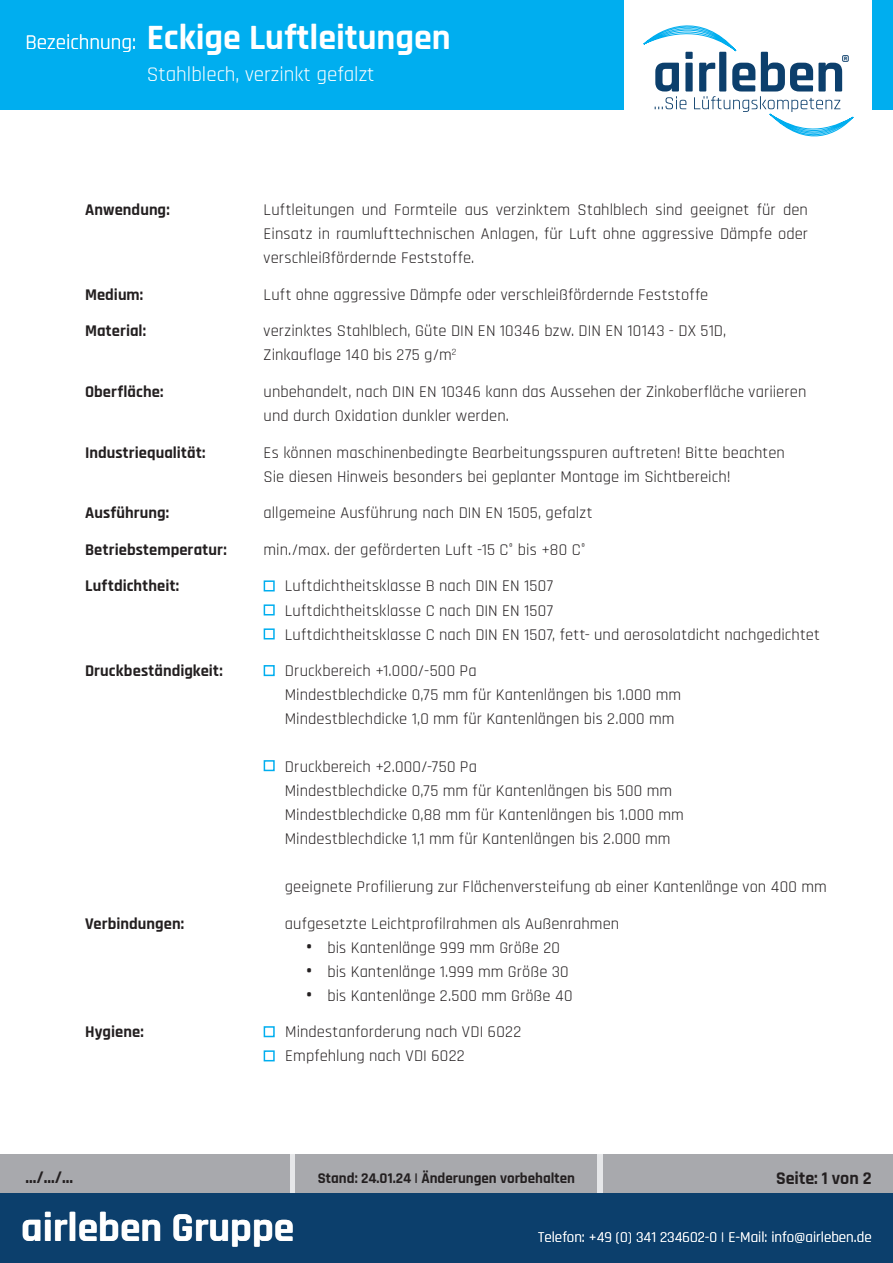
<style>
.page{position:relative;width:893px;height:1263px;background:#fff}
.page>*{position:absolute;margin:0;border:0;box-sizing:border-box;transform-origin:0 0}
.t1{font:700 41.55px "Rajdhani";color:#fff}
.t2{font:700 36px "Rajdhani";color:#fff}
.t3{font:21px "Rajdhani";color:#fff}
.t4{font:700 18px "Rajdhani";color:#231f20}
.Text{font:16.5px/24px "Rajdhani";letter-spacing:.005em;color:#231f20}
.t5{font:700 16.5px "Rajdhani";letter-spacing:.005em;color:#231f20}
.t6{font:15px "Rajdhani";color:#fff}
.t7{font:700 15px "Rajdhani";color:#231f20}
.s1{font-weight:700;font-size:21px}
</style>
<div class="page">
<div style="left:0;top:0;width:893px;height:109px;background:#00aeef"></div>
<div style="left:625px;top:0;width:247px;height:149px;background:#fff"></div>
<svg style="left:643px;top:26px;width:210px;height:110px"></svg>
<div style="left:0;top:1193px;width:893px;height:70px;background:#0c3f6c"></div>
<div style="left:604px;top:1154px;width:289px;height:39px;background:#a8a9ad"></div>
<div style="left:296px;top:1154px;width:301px;height:39px;background:#a8a9ad"></div>
<div style="left:0;top:1154px;width:289px;height:39px;background:#a8a9ad"></div>
<div style="left:264px;top:1026px;width:11px;height:11px;background:#fff;border:2px solid #00aeef"></div>
<div style="left:264px;top:665px;width:11px;height:11px;background:#fff;border:2px solid #00aeef"></div>
<div style="left:264px;top:580px;width:11px;height:11px;background:#fff;border:2px solid #00aeef"></div>
<div style="left:264px;top:604px;width:11px;height:11px;background:#fff;border:2px solid #00aeef"></div>
<div style="left:264px;top:628px;width:11px;height:11px;background:#fff;border:2px solid #00aeef"></div>
<div style="left:264px;top:760px;width:11px;height:11px;background:#fff;border:2px solid #00aeef"></div>
<div style="left:264px;top:1050px;width:11px;height:11px;background:#fff;border:2px solid #00aeef"></div>
<p class="t3" style="left:26px;top:31px;width:112px">Bezeichnung:</p>
<p class="t2" style="left:147px;top:16px;width:305px">Eckige Luftleitungen</p>
<p class="t3" style="left:147px;top:62px;width:229px">Stahlblech, verzinkt gefalzt</p>
<p class="t5" style="left:85px;top:200px;width:86px">Anwendung:</p>
<p class="t5" style="left:85px;top:284px;width:60px">Medium:</p>
<p class="t5" style="left:85px;top:321px;width:63px">Material:</p>
<p class="t5" style="left:85px;top:382px;width:80px">Oberfläche:</p>
<p class="t5" style="left:85px;top:442px;width:122px">Industriequalität:</p>
<p class="t5" style="left:85px;top:503px;width:86px">Ausführung:</p>
<p class="t5" style="left:85px;top:539px;width:143px">Betriebstemperatur:</p>
<p class="t5" style="left:85px;top:576px;width:96px">Luftdichtheit:</p>
<p class="t5" style="left:85px;top:661px;width:139px">Druckbeständigkeit:</p>
<p class="t5" style="left:85px;top:913px;width:101px">Verbindungen:</p>
<p class="t5" style="left:85px;top:1022px;width:60px">Hygiene:</p>
<p class="Text" style="left:264px;top:198px;width:546px;text-align:justify">Luftleitungen und Formteile aus verzinktem Stahlblech sind geeignet für den Einsatz in raumlufttechnischen Anlagen, für Luft ohne aggressive Dämpfe oder verschleißfördernde Feststoffe.</p>
<p class="Text" style="left:264px;top:283px;width:446px">Luft ohne aggressive Dämpfe oder verschleißfördernde Feststoffe</p>
<p class="Text" style="left:264px;top:320px;width:464px">verzinktes Stahlblech, Güte DIN EN 10346 bzw. DIN EN 10143 - DX 51D,<br>Zinkauflage 140 bis 275 g/m<sup>2</sup></p>
<p class="Text" style="left:264px;top:380px;width:544px">unbehandelt, nach DIN EN 10346 kann das Aussehen der Zinkoberfläche variieren und durch Oxidation dunkler werden.</p>
<p class="Text" style="left:264px;top:441px;width:523px">Es können maschinenbedingte Bearbeitungsspuren auftreten! Bitte beachten<br>Sie diesen Hinweis besonders bei geplanter Montage im Sichtbereich!</p>
<p class="Text" style="left:264px;top:501px;width:330px">allgemeine Ausführung nach DIN EN 1505, gefalzt</p>
<p class="Text" style="left:264px;top:538px;width:324px">min./max. der geförderten Luft -15 C° bis +80 C°</p>
<p class="Text" style="left:285px;top:575px;width:270px">Luftdichtheitsklasse B nach DIN EN 1507</p>
<p class="Text" style="left:285px;top:599px;width:270px">Luftdichtheitsklasse C nach DIN EN 1507</p>
<p class="Text" style="left:285px;top:623px;width:537px">Luftdichtheitsklasse C nach DIN EN 1507, fett- und aerosolatdicht nachgedichtet</p>
<p class="Text" style="left:285px;top:659px;width:193px">Druckbereich +1.000/-500 Pa</p>
<p class="Text" style="left:285px;top:683px;width:398px">Mindestblechdicke 0,75 mm für Kantenlängen bis 1.000 mm</p>
<p class="Text" style="left:285px;top:707px;width:391px">Mindestblechdicke 1,0 mm für Kantenlängen bis 2.000 mm</p>
<p class="Text" style="left:285px;top:755px;width:194px">Druckbereich +2.000/-750 Pa</p>
<p class="Text" style="left:285px;top:779px;width:389px">Mindestblechdicke 0,75 mm für Kantenlängen bis 500 mm</p>
<p class="Text" style="left:285px;top:803px;width:400px">Mindestblechdicke 0,88 mm für Kantenlängen bis 1.000 mm</p>
<p class="Text" style="left:285px;top:827px;width:387px">Mindestblechdicke 1,1 mm für Kantenlängen bis 2.000 mm</p>
<p class="Text" style="left:285px;top:875px;width:543px">geeignete Profilierung zur Flächenversteifung ab einer Kantenlänge von 400 mm</p>
<p class="Text" style="left:285px;top:912px;width:336px">aufgesetzte Leichtprofilrahmen als Außenrahmen</p>
<p class="Text" style="left:306px;top:936px;width:255px"><span class="s1">•</span> bis Kantenlänge 999 mm Größe 20</p>
<p class="Text" style="left:306px;top:960px;width:264px"><span class="s1">•</span> bis Kantenlänge 1.999 mm Größe 30</p>
<p class="Text" style="left:306px;top:984px;width:268px"><span class="s1">•</span> bis Kantenlänge 2.500 mm Größe 40</p>
<p class="Text" style="left:285px;top:1020px;width:237px">Mindestanforderung nach VDI 6022<br>Empfehlung nach VDI 6022</p>
<p class="t4" style="left:26px;top:1166px;width:49px">.../.../...</p>
<p class="t7" style="left:318px;top:1168px;width:259px">Stand: 24.01.24 | Änderungen vorbehalten</p>
<p class="t4" style="left:776px;top:1167px;width:97px">Seite: 1 von 2</p>
<p class="t1" style="left:21px;top:1202px;width:275px">airleben Gruppe</p>
<p class="t6" style="left:538px;top:1228px;width:335px">Telefon: +49 (0) 341 234602-0 | E-Mail: info@airleben.de</p>
</div>
